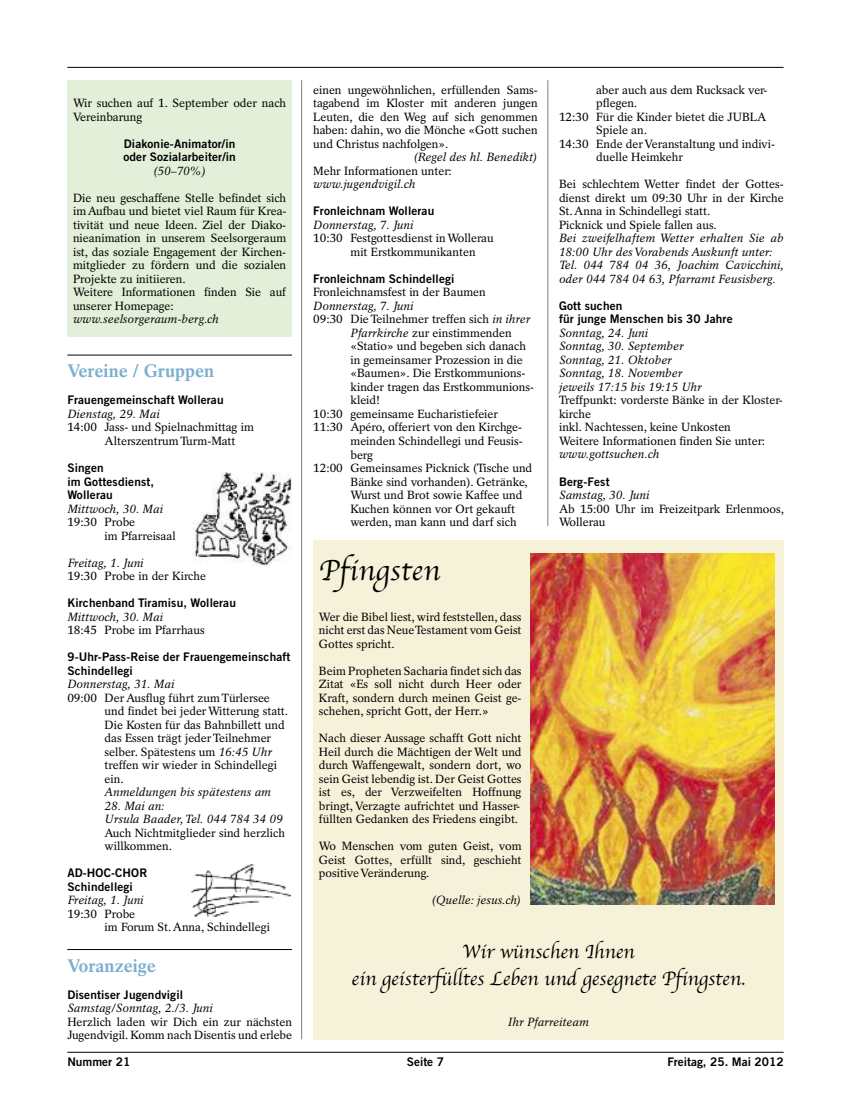
<style>
.page{position:relative;width:851px;height:1117px;background:#fff}
.page>*{position:absolute;margin:0;border:0;box-sizing:border-box;transform-origin:0 0}
.t1{font:30px "Apple Chancery";letter-spacing:.01em;color:#000}
.t2{font:20px/27px "Apple Chancery";color:#000;text-align:center}
.t3{font:700 18.12px "Rotation";color:#7caece}
.t4{font:11.88px/13.5px "Rotation";color:#000}
.t5{font:italic 11.88px/13.5px "Rotation";color:#000}
.t6{font:11.88px/13.5px "Trade Gothic Bold Two";letter-spacing:.01em;color:#000}
.s1{font-style:italic}
</style>
<div class="page">
<hr style="left:301px;top:80px;width:1px;height:958px;background:#808080">
<hr style="left:547px;top:80px;width:1px;height:446px;background:#808080">
<hr style="left:67px;top:1051px;width:716px;height:1px;background:#000">
<hr style="left:67px;top:354px;width:225px;height:1px;background:#000">
<hr style="left:67px;top:948px;width:225px;height:1px;background:#000">
<hr style="left:67px;top:67px;width:716px;height:1px;background:#000">
<div style="left:67px;top:80px;width:225px;height:257px;background:#e3efd9"></div>
<div style="left:313px;top:540px;width:470px;height:499px;background:#f6f2da"></div>
<img style="left:530px;top:553px;width:244px;height:351px">
<img style="left:192px;top:472px;width:100px;height:94px">
<img style="left:187px;top:864px;width:104px;height:53px">
<p class="t4" style="left:73px;top:97px;width:215px">Wir suchen auf 1. September oder nach<br>Vereinbarung</p>
<p class="t6" style="left:123px;top:138px;width:114px">Diakonie-Animator/in oder Sozialarbeiter/in</p>
<p class="t5" style="left:153px;top:165px;width:55px">(50–70%)</p>
<p class="t4" style="left:73px;top:192px;width:215px">Die neu geschaffene Stelle befindet sich imAufbau und bietet viel Raum für Krea&shy;tivität und neue Ideen. Ziel der Diako&shy;nieanimation in unserem Seelsorgeraum ist, das soziale Engagement der Kirchen&shy;mitglieder zu fördern und die sozialen Projekte zu initiieren.<br>Weitere Informationen finden Sie auf unserer Homepage:</p>
<p class="t5" style="left:73px;top:313px;width:147px">www.seelsorgeraum-berg.ch</p>
<h3 class="t3" style="left:67px;top:364px;width:148px">Vereine / Gruppen</h3>
<p class="t6" style="left:67px;top:394px;width:158px">Frauengemeinschaft Wollerau</p>
<p class="t5" style="left:67px;top:408px;width:94px">Dienstag, 29. Mai</p>
<p class="t4" style="left:105px;top:421px;width:151px;text-indent:-37px">14:00 Jass- und Spielnachmittag im<br>Alterszentrum Turm-Matt</p>
<p class="t6" style="left:67px;top:462px;width:88px">Singen<br>im Gottesdienst,<br>Wollerau</p>
<p class="t5" style="left:67px;top:502px;width:97px">Mittwoch, 30. Mai</p>
<p class="t4" style="left:105px;top:516px;width:73px;text-indent:-37px">19:30 Probe<br>im Pfarreisaal</p>
<p class="t5" style="left:67px;top:556px;width:78px">Freitag, 1. Juni</p>
<p class="t4" style="left:67px;top:570px;width:140px">19:30 Probe in der Kirche</p>
<p class="t6" style="left:67px;top:597px;width:170px">Kirchenband Tiramisu, Wollerau</p>
<p class="t5" style="left:67px;top:610px;width:97px">Mittwoch, 30. Mai</p>
<p class="t4" style="left:67px;top:624px;width:139px">18:45 Probe im Pfarrhaus</p>
<p class="t6" style="left:67px;top:651px;width:225px">9-Uhr-Pass-Reise der Frauengemeinschaft<br>Schindellegi</p>
<p class="t5" style="left:67px;top:678px;width:108px">Donnerstag, 31. Mai</p>
<p class="t4" style="left:105px;top:691px;width:185px;text-indent:-37px">09:00 DerAusflug führt zum Türlersee und findet bei jederWitterung statt.<br>Die Kosten für das Bahnbillett und das Essen trägt jederTeilnehmer selber. Spätestens um <span class="s1">16:45 Uhr </span>treffen wir wieder in Schindellegi ein.</p>
<p class="t5" style="left:105px;top:786px;width:168px">Anmeldungen bis spätestens am</p>
<p class="t5" style="left:105px;top:799px;width:179px">28. Mai an:<br>Ursula Baader, Tel. 044 784 34 09</p>
<p class="t4" style="left:105px;top:826px;width:182px">Auch Nichtmitglieder sind herzlich willkommen.</p>
<p class="t6" style="left:67px;top:867px;width:81px">AD-HOC-CHOR<br>Schindellegi</p>
<p class="t5" style="left:67px;top:894px;width:78px">Freitag, 1. Juni</p>
<p class="t4" style="left:105px;top:907px;width:167px;text-indent:-37px">19:30 Probe<br>im Forum St.Anna, Schindellegi</p>
<h3 class="t3" style="left:67px;top:958px;width:90px">Voranzeige</h3>
<p class="t6" style="left:67px;top:988px;width:117px">Disentiser Jugendvigil</p>
<p class="t5" style="left:67px;top:1002px;width:147px">Samstag/Sonntag, 2./3. Juni</p>
<p class="t4" style="left:67px;top:1015px;width:226px">Herzlich laden wir Dich ein zur nächsten<br>Jugendvigil. Komm nach Disentis und erlebe</p>
<p class="t4" style="left:313px;top:84px;width:226px;text-align:justify">einen ungewöhnlichen, erfüllenden Sams&shy;tagabend im Kloster mit anderen jungen Leuten, die den Weg auf sich genommen haben: dahin, wo die Mönche «Gott suchen und Christus nachfolgen».</p>
<p class="t5" style="left:413px;top:151px;width:126px">(Regel des hl. Benedikt)</p>
<p class="t4" style="left:313px;top:165px;width:140px">Mehr Informationen unter:</p>
<p class="t5" style="left:313px;top:178px;width:104px">www.jugendvigil.ch</p>
<p class="t6" style="left:313px;top:205px;width:123px">Fronleichnam Wollerau</p>
<p class="t5" style="left:313px;top:219px;width:102px">Donnerstag, 7. Juni</p>
<p class="t4" style="left:350px;top:232px;width:145px;text-indent:-37px">10:30 Festgottesdienst inWollerau mit Erstkommunikanten</p>
<p class="t6" style="left:313px;top:273px;width:143px">Fronleichnam Schindellegi</p>
<p class="t4" style="left:313px;top:286px;width:174px">Fronleichnamsfest in der Baumen</p>
<p class="t5" style="left:313px;top:300px;width:102px">Donnerstag, 7. Juni</p>
<p class="t4" style="left:313px;top:313px;width:219px">09:30 DieTeilnehmer treffen sich <span class="s1">in ihrer</span></p>
<p class="t4" style="left:350px;top:327px;width:163px"><span class="s1">Pfarrkirche</span> zur einstimmenden</p>
<p class="t4" style="left:350px;top:340px;width:177px">«Statio» und begeben sich danach</p>
<p class="t4" style="left:350px;top:354px;width:174px">in gemeinsamer Prozession in die</p>
<p class="t4" style="left:350px;top:367px;width:176px">«Baumen». Die Erstkommunions-</p>
<p class="t4" style="left:350px;top:381px;width:185px">kinder tragen das Erstkommunions-</p>
<p class="t4" style="left:350px;top:394px;width:31px">kleid!</p>
<p class="t4" style="left:313px;top:408px;width:186px">10:30 gemeinsame Eucharistiefeier</p>
<p class="t4" style="left:313px;top:421px;width:210px">11:30 Apéro, offeriert von den Kirchge-</p>
<p class="t4" style="left:350px;top:435px;width:174px">meinden Schindellegi und Feusis-</p>
<p class="t4" style="left:350px;top:448px;width:24px">berg</p>
<p class="t4" style="left:313px;top:462px;width:220px">12:00 Gemeinsames Picknick (Tische und</p>
<p class="t4" style="left:350px;top:475px;width:179px">Bänke sind vorhanden). Getränke,</p>
<p class="t4" style="left:350px;top:489px;width:173px">Wurst und Brot sowie Kaffee und</p>
<p class="t4" style="left:350px;top:502px;width:166px">Kuchen können vor Ort gekauft</p>
<p class="t4" style="left:350px;top:516px;width:168px">werden, man kann und darf sich</p>
<p class="t4" style="left:596px;top:84px;width:173px">aber auch aus dem Rucksack ver-</p>
<p class="t4" style="left:596px;top:97px;width:42px">pflegen.</p>
<p class="t4" style="left:559px;top:111px;width:209px">12:30 Für die Kinder bietet die JUBLA</p>
<p class="t4" style="left:596px;top:124px;width:52px">Spiele an.</p>
<p class="t4" style="left:559px;top:138px;width:217px">14:30 Ende derVeranstaltung und indivi-</p>
<p class="t4" style="left:596px;top:151px;width:88px">duelle Heimkehr</p>
<p class="t4" style="left:559px;top:178px;width:226px">Bei schlechtem Wetter findet der Gottes&shy;dienst direkt um 09:30 Uhr in der Kirche St.Anna in Schindellegi statt.<br>Picknick und Spiele fallen aus.</p>
<p class="t5" style="left:559px;top:232px;width:226px">Bei zweifelhaftem Wetter erhalten Sie ab 18:00 Uhr desVorabends Auskunft unter:<br>Tel. 044 784 04 36, Joachim Cavicchini, oder 044 784 04 63, Pfarramt Feusisberg.</p>
<p class="t6" style="left:559px;top:300px;width:175px">Gott suchen<br>für junge Menschen bis 30 Jahre</p>
<p class="t5" style="left:559px;top:327px;width:144px">Sonntag, 24. Juni<br>Sonntag, 30. September<br>Sonntag, 21. Oktober<br>Sonntag, 18. November jeweils 17:15 bis 19:15 Uhr</p>
<p class="t4" style="left:559px;top:394px;width:225px">Treffpunkt: vorderste Bänke in der Kloster&shy;kirche<br>inkl. Nachtessen, keine Unkosten<br>Weitere Informationen finden Sie unter:</p>
<p class="t5" style="left:559px;top:448px;width:102px">www.gottsuchen.ch</p>
<p class="t6" style="left:559px;top:475px;width:52px">Berg-Fest</p>
<p class="t5" style="left:559px;top:489px;width:92px">Samstag, 30. Juni</p>
<p class="t4" style="left:559px;top:502px;width:226px">Ab 15:00 Uhr im Freizeitpark Erlenmoos,<br>Wollerau</p>
<h1 class="t1" style="left:319px;top:546px;width:123px">Pfingsten</h1>
<p class="t4" style="left:319px;top:610px;width:204px;text-align:justify">Wer die Bibel liest, wird feststellen, dass nicht erst das NeueTestament vom Geist Gottes spricht.</p>
<p class="t4" style="left:319px;top:664px;width:204px;text-align:justify">Beim Propheten Sacharia findet sich das Zitat «Es soll nicht durch Heer oder Kraft, sondern durch meinen Geist ge&shy;schehen, spricht Gott, der Herr.»</p>
<p class="t4" style="left:319px;top:732px;width:204px;text-align:justify">Nach dieser Aussage schafft Gott nicht Heil durch die Mächtigen der Welt und durch Waffengewalt, sondern dort, wo sein Geist lebendig ist. Der Geist Gottes ist es, der Verzweifelten Hoffnung bringt, Verzagte aufrichtet und Hasser&shy;füllten Gedanken des Friedens eingibt.</p>
<p class="t4" style="left:319px;top:840px;width:204px;text-align:justify">Wo Menschen vom guten Geist, vom Geist Gottes, erfüllt sind, geschieht positiveVeränderung.</p>
<p class="t5" style="left:431px;top:894px;width:92px">(Quelle: jesus.ch)</p>
<h2 class="t2" style="left:351px;top:938px;width:395px">Wir wünschen Ihnen<br>ein geisterfülltes Leben und gesegnete Pfingsten.</h2>
<p class="t5" style="left:508px;top:1015px;width:82px">Ihr Pfarreiteam</p>
<p class="t6" style="left:67px;top:1056px;width:64px">Nummer 21</p>
<p class="t6" style="left:407px;top:1056px;width:39px">Seite 7</p>
<p class="t6" style="left:667px;top:1056px;width:118px">Freitag, 25. Mai 2012</p>
</div>
